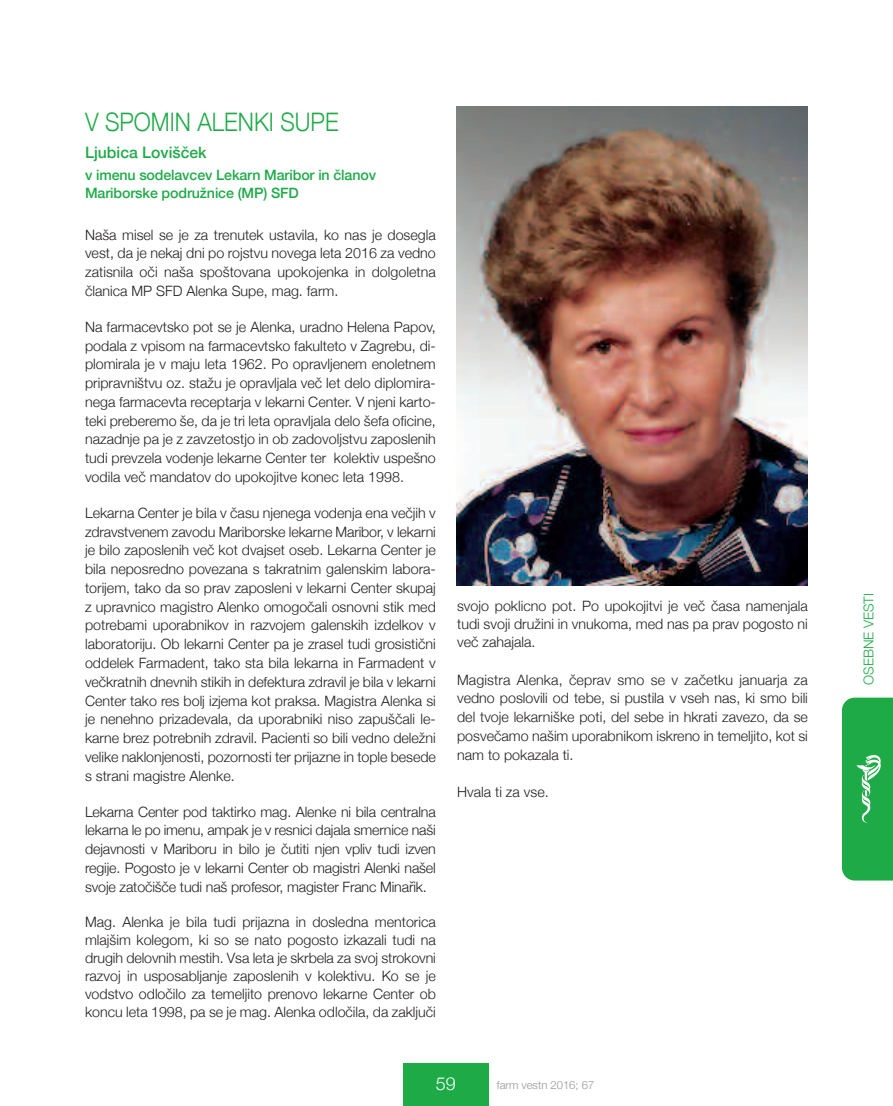
<style>
.page{position:relative;width:893px;height:1106px;background:#fff}
.page>*{position:absolute;margin:0;border:0;box-sizing:border-box;transform-origin:0 0}
.t1{font:300 25.5px "Helvetica Neue";color:#1faa48;scale:.9 1}
.t2{font:300 18px "Helvetica Neue";color:#fff}
.t3{font:500 15.75px "Helvetica Neue";color:#1faa48}
.t4{font:300 14.25px/18.8px "Helvetica Neue";color:#231f20;text-align:justify}
.t5{font:500 14.25px/18px "Helvetica Neue";letter-spacing:-.01em;color:#1faa48}
.t6{font:300 13.5px "Helvetica Neue";color:#1faa48}
.t7{font:300 11.25px "Helvetica Neue";color:#939598}
</style>
<div class="page">
<div style="left:403px;top:1063px;width:85px;height:43px;background:#1faa48"></div>
<svg style="left:842px;top:697px;width:51px;height:183px;background:#2bae51"></svg>
<img style="left:457px;top:106px;width:351px;height:479px">
<h1 class="t1" style="left:85px;top:106px;width:283px">V SPOMIN ALENKI SUPE</h1>
<p class="t3" style="left:85px;top:142px;width:123px">ljubica lovišček</p>
<p class="t5" style="left:85px;top:165px;width:293px">v imenu sodelavcev lekarn maribor in članov mariborske podružnice (mP) SFD</p>
<p class="t4" style="left:85px;top:225px;width:352px">Naša misel se je za trenutek ustavila, ko nas je dosegla vest, da je nekaj dni po rojstvu novega leta 2016 za vedno zatisnila oči naša spoštovana upokojenka in dolgoletna članica MP SFD Alenka Supe, mag. farm.</p>
<p class="t4" style="left:85px;top:317px;width:352px">Na farmacevtsko pot se je Alenka, uradno Helena Papov, podala z vpisom na farmacevtsko fakulteto v Zagrebu, di&shy;plomirala je v maju leta 1962. Po opravljenem enoletnem pripravništvu oz. stažu je opravljala več let delo diplomira&shy;nega farmacevta receptarja v lekarni Center. V njeni karto&shy;teki preberemo še, da je tri leta opravljala delo šefa oficine, nazadnje pa je z zavzetostjo in ob zadovoljstvu zaposlenih tudi prevzela vodenje lekarne Center ter kolektiv uspešno vodila več mandatov do upokojitve konec leta 1998.</p>
<p class="t4" style="left:85px;top:503px;width:352px">Lekarna Center je bila v času njenega vodenja ena večjih v zdravstvenem zavodu Mariborske lekarne Maribor, v lekarni je bilo zaposlenih več kot dvajset oseb. Lekarna Center je bila neposredno povezana s takratnim galenskim labora&shy;torijem, tako da so prav zaposleni v lekarni Center skupaj z upravnico magistro Alenko omogočali osnovni stik med potrebami uporabnikov in razvojem galenskih izdelkov v laboratoriju. Ob lekarni Center pa je zrasel tudi grosistični oddelek Farmadent, tako sta bila lekarna in Farmadent v večkratnih dnevnih stikih in defektura zdravil je bila v lekarni Center tako res bolj izjema kot praksa. Magistra Alenka si je nenehno prizadevala, da uporabniki niso zapuščali le&shy;karne brez potrebnih zdravil. Pacienti so bili vedno deležni velike naklonjenosti, pozornosti ter prijazne in tople besede s strani magistre Alenke.</p>
<p class="t4" style="left:85px;top:801px;width:352px">Lekarna Center pod taktirko mag. Alenke ni bila centralna lekarna le po imenu, ampak je v resnici dajala smernice naši dejavnosti v Mariboru in bilo je čutiti njen vpliv tudi izven regije. Pogosto je v lekarni Center ob magistri Alenki našel svoje zatočišče tudi naš profesor, magister Franc Minařik.</p>
<p class="t4" style="left:85px;top:912px;width:352px;line-height:18px">Mag. Alenka je bila tudi prijazna in dosledna mentorica mlajšim kolegom, ki so se nato pogosto izkazali tudi na drugih delovnih mestih. Vsa leta je skrbela za svoj strokovni razvoj in usposabljanje zaposlenih v kolektivu. Ko se je vodstvo odločilo za temeljito prenovo lekarne Center ob koncu leta 1998, pa se je mag. Alenka odločila, da zaključi</p>
<p class="t4" style="left:457px;top:597px;width:352px;line-height:18px">svojo poklicno pot. Po upokojitvi je več časa namenjala tudi svoji družini in vnukoma, med nas pa prav pogosto ni več zahajala.</p>
<p class="t4" style="left:457px;top:670px;width:352px">Magistra Alenka, čeprav smo se v začetku januarja za vedno poslovili od tebe, si pustila v vseh nas, ki smo bili del tvoje lekarniške poti, del sebe in hkrati zavezo, da se posvečamo našim uporabnikom iskreno in temeljito, kot si nam to pokazala ti.</p>
<p class="t4" style="left:457px;top:782px;width:93px">Hvala ti za vse.</p>
<p class="t2" style="left:436px;top:1072px;width:22px">59</p>
<p class="t7" style="left:497px;top:1078px;width:99px">farm vestn 2016; 67</p>
<p class="t6" style="left:860px;top:685px;width:93px;rotate:-90deg">OSEBNE VESTI</p>
</div>
